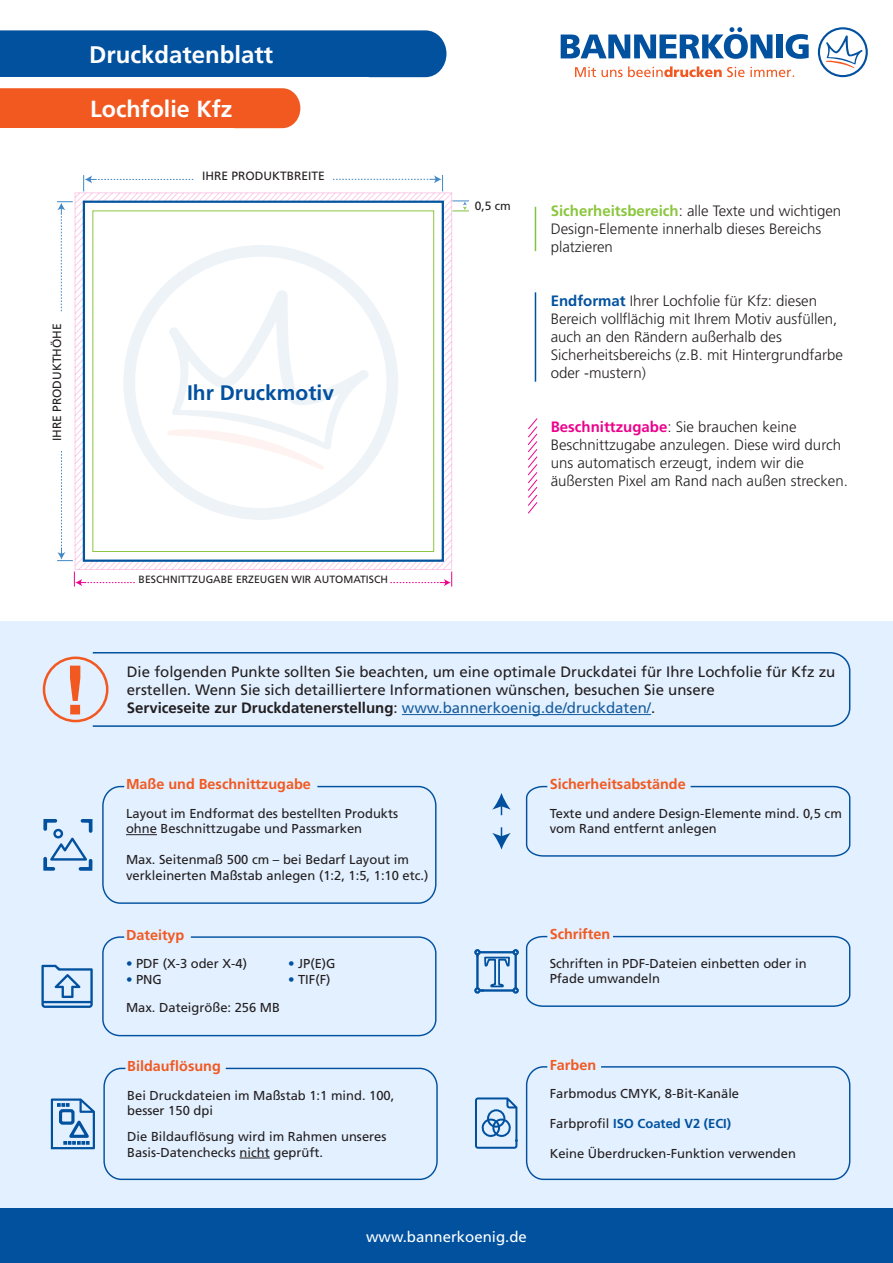
<style>
.page{position:relative;width:893px;height:1263px;background:#fff}
.page>*{position:absolute;margin:0;border:0;box-sizing:border-box;transform-origin:0 0}
.t1{font:700 68.1px "Helvetica";color:#f15921}
.t2{font:700 24px "Frutiger LT Pro";color:#fff}
.t3{font:700 23.25px "Frutiger LT Pro";color:#fff}
.t4{font:700 21px "Frutiger LT Pro";color:#01519f}
.t5{font:300 15px/18px "Frutiger LT Pro";color:#231f20}
.t6{font:15px/18px "Frutiger LT Pro";color:#231f20}
.t7{font:700 15px "Frutiger LT Pro";color:#231f20}
.t8{font:15px "Frutiger LT Pro";color:#fff}
.t9{font:700 14.4px "Frutiger LT Pro";color:#f15921}
.t10{font:12.9px/15.6px "Frutiger LT Pro";color:#231f20}
.t11{font:700 12.9px "Frutiger LT Pro";color:#01519f}
.t12{font:12px "Frutiger LT Pro";color:#231f20}
.t13{font:10.5px "Frutiger LT Pro";color:#231f20}
.s1{font-weight:700;color:#8bc63e}
.s2{font-weight:700;color:#01519f}
.s3{font-weight:700;color:#ed028c}
.s4{font-weight:400}
.s5{font-weight:400;color:#175d9e}
.s6{color:#01519f}
.s7{font-weight:400;color:#231f20}
</style>
<div class="page">
<div style="left:0;top:88px;width:300px;height:40px;background:#f15921"></div>
<svg style="left:74px;top:192px;width:378px;height:378px"></svg>
<div style="left:83px;top:201px;width:361px;height:361px;background:#fff;border:2px solid #01549d"></div>
<svg style="left:57px;top:201px;width:16px;height:110px"></svg>
<svg style="left:57px;top:451px;width:16px;height:110px"></svg>
<div style="left:0;top:621px;width:893px;height:642px;background:#e3f0ff"></div>
<div style="left:0;top:30px;width:446px;height:47px;background:#01519f"></div>
<svg style="left:818px;top:27px;width:50px;height:50px"></svg>
<svg style="left:561px;top:27px;width:211px;height:32px"></svg>
<div style="left:776px;top:35px;width:7px;height:23px;background:#01519f"></div>
<svg style="left:786px;top:34px;width:23px;height:25px"></svg>
<svg style="left:575px;top:66px;width:219px;height:11px"></svg>
<div style="left:0;top:1209px;width:893px;height:54px;background:#01519f"></div>
<svg style="left:123px;top:245px;width:275px;height:275px"></svg>
<svg style="left:167px;top:290px;width:202px;height:180px"></svg>
<svg style="left:74px;top:571px;width:61px;height:15px"></svg>
<svg style="left:263px;top:553px;width:189px;height:33px"></svg>
<div style="left:43px;top:656px;width:65px;height:66px;border:3px solid #f15921;border-radius:50%"></div>
<svg style="left:91px;top:652px;width:760px;height:75px"></svg>
<hr style="left:535px;top:207px;width:1px;height:44px;background:#81c340">
<hr style="left:535px;top:292px;width:1px;height:90px;background:#01519f">
<svg style="left:527px;top:418px;width:11px;height:96px"></svg>
<div style="left:93px;top:211px;width:341px;height:341px;border:1px solid #8bc63e"></div>
<svg style="left:83px;top:175px;width:386px;height:36px"></svg>
<hr style="left:126px;top:834px;width:31px;height:1px;background:#231f20">
<hr style="left:240px;top:1158px;width:30px;height:1px;background:#231f20">
<svg style="left:525px;top:785px;width:326px;height:72px"></svg>
<div style="left:102px;top:786px;width:334px;height:118px;border:1px solid #01519f;border-radius:18px"></div>
<div style="left:102px;top:936px;width:334px;height:100px;border:1px solid #01519f;border-radius:17px"></div>
<div style="left:103px;top:1068px;width:335px;height:112px;border:1px solid #01519f;border-radius:18px"></div>
<svg style="left:525px;top:935px;width:326px;height:72px"></svg>
<div style="left:526px;top:1066px;width:324px;height:114px;border:1px solid #01519f;border-radius:18px"></div>
<svg style="left:474px;top:949px;width:45px;height:45px"></svg>
<svg style="left:475px;top:1097px;width:42px;height:52px"></svg>
<svg style="left:43px;top:819px;width:50px;height:52px"></svg>
<svg style="left:41px;top:965px;width:52px;height:43px"></svg>
<svg style="left:51px;top:1098px;width:44px;height:51px"></svg>
<svg style="left:492px;top:793px;width:19px;height:22px"></svg>
<svg style="left:492px;top:827px;width:19px;height:22px"></svg>
<p class="t2" style="left:89px;top:40px;width:186px">Druckdatenblatt</p>
<p class="t3" style="left:90px;top:95px;width:144px">Lochfolie Kfz</p>
<p class="t12" style="left:202px;top:169px;width:124px">IHRE PRODUKTBREITE</p>
<p class="t12" style="left:50px;top:441px;width:120px;rotate:-90deg">IHRE PRODUKTHÖHE</p>
<p class="t4" style="left:187px;top:380px;width:149px">Ihr Druckmotiv</p>
<p class="t12" style="left:475px;top:199px;width:38px">0,5 cm</p>
<p class="t5" style="left:551px;top:202px;width:292px"><span class="s1">Sicherheitsbereich</span>: alle Texte und wichtigen<br>Design-Elemente innerhalb dieses Bereichs platzieren</p>
<p class="t5" style="left:551px;top:292px;width:294px"><span class="s2">Endformat</span> Ihrer Lochfolie für Kfz: diesen Bereich vollflächig mit Ihrem Motiv ausfüllen, auch an den Rändern außerhalb des Sicherheitsbereichs (z.B. mit Hintergrundfarbe oder -mustern)</p>
<p class="t5" style="left:551px;top:418px;width:299px"><span class="s3">Beschnittzugabe</span>: Sie brauchen keine Beschnittzugabe anzulegen. Diese wird durch uns automatisch erzeugt, indem wir die äußersten Pixel am Rand nach außen strecken.</p>
<p class="t1" style="left:62px;top:635px;width:24px">!</p>
<p class="t13" style="left:139px;top:573px;width:251px">BESCHNITTZUGABE ERZEUGEN WIR AUTOMATISCH</p>
<p class="t6" style="left:127px;top:663px;width:710px">Die folgenden Punkte sollten Sie beachten, um eine optimale Druckdatei für Ihre Lochfolie für Kfz zu erstellen. Wenn Sie sich detailliertere Informationen wünschen, besuchen Sie unsere</p>
<p class="t7" style="left:127px;top:699px;width:530px">Serviceseite zur Druckdatenerstellung<span class="s4">:</span> <span class="s5">www.bannerkoenig.de/druckdaten/</span><span class="s4">.</span></p>
<p class="t9" style="left:126px;top:776px;width:186px">Maße und Beschnittzugabe</p>
<p class="t10" style="left:126px;top:806px;width:274px">Layout im Endformat des bestellten Produkts</p>
<p class="t10" style="left:126px;top:821px;width:238px">ohne Beschnittzugabe und Passmarken</p>
<p class="t10" style="left:126px;top:852px;width:304px">Max. Seitenmaß 500 cm – bei Bedarf Layout im verkleinerten Maßstab anlegen (1:2, 1:5, 1:10 etc.)</p>
<p class="t9" style="left:126px;top:926px;width:60px">Dateityp</p>
<p class="t10" style="left:126px;top:956px;width:122px"><span class="s6">•</span> PDF (X-3 oder X-4)</p>
<p class="t10" style="left:288px;top:956px;width:49px"><span class="s6">•</span> JP(E)G</p>
<p class="t10" style="left:126px;top:972px;width:38px"><span class="s6">•</span> PNG</p>
<p class="t10" style="left:288px;top:972px;width:44px"><span class="s6">•</span> TIF(F)</p>
<p class="t10" style="left:126px;top:1000px;width:156px">Max. Dateigröße: 256 MB</p>
<p class="t9" style="left:127px;top:1057px;width:95px">Bildauflösung</p>
<p class="t10" style="left:127px;top:1087px;width:269px">Bei Druckdateien im Maßstab 1:1 mind. 100, besser 150 dpi</p>
<p class="t10" style="left:127px;top:1129px;width:261px">Die Bildauflösung wird im Rahmen unseres<br>Basis-Datenchecks nicht geprüft.</p>
<p class="t9" style="left:550px;top:776px;width:138px">Sicherheitsabstände</p>
<p class="t10" style="left:550px;top:806px;width:294px">Texte und andere Design-Elemente mind. 0,5 cm vom Rand entfernt anlegen</p>
<p class="t9" style="left:550px;top:926px;width:62px">Schriften</p>
<p class="t10" style="left:550px;top:955px;width:258px">Schriften in PDF-Dateien einbetten oder in<br>Pfade umwandeln</p>
<p class="t9" style="left:550px;top:1056px;width:48px">Farben</p>
<p class="t10" style="left:550px;top:1085px;width:191px">Farbmodus CMYK, 8-Bit-Kanäle</p>
<p class="t11" style="left:550px;top:1115px;width:183px"><span class="s7">Farbprofil</span> ISO Coated V2 (ECI)</p>
<p class="t10" style="left:550px;top:1145px;width:248px">Keine Überdrucken-Funktion verwenden</p>
<p class="t8" style="left:366px;top:1227px;width:162px">www.bannerkoenig.de</p>
</div>
